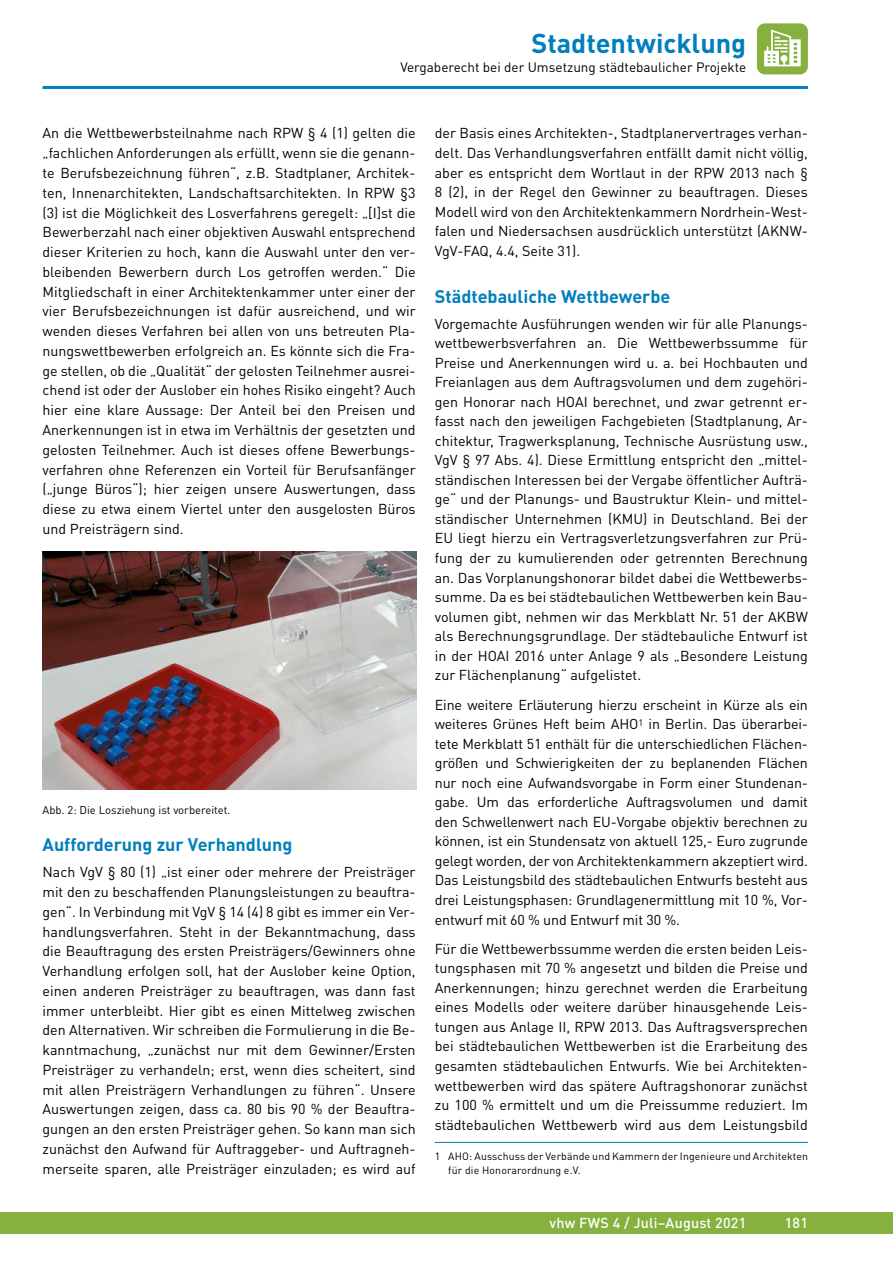
<style>
.page{position:relative;width:893px;height:1263px;background:#fff}
.page>*{position:absolute;margin:0;border:0;box-sizing:border-box;transform-origin:0 0}
.t1{font:700 27px "DIN Pro";color:#007fbc}
.t2{font:700 18px "DIN Pro";color:#007fbc}
.t3{font:14.25px/19.5px "DIN Pro";color:#000;text-align:justify}
.t4{font:500 14.25px "DIN Pro";letter-spacing:.015em;color:#fff}
.t5{font:13.5px "DIN Pro";color:#000}
.t6{font:11.25px "DIN Pro";color:#000}
.t7{font:10.5px/13.5px "DIN Pro";letter-spacing:.015em;color:#000}
</style>
<div class="page">
<div style="left:0;top:1212px;width:893px;height:21px;background:#86b13e"></div>
<hr style="left:43px;top:86px;width:765px;height:3px;background:#007fbc">
<div style="left:757px;top:23px;width:51px;height:51px;background:#86b13e;border-radius:8px"></div>
<svg style="left:764px;top:30px;width:37px;height:36px"></svg>
<hr style="left:435px;top:1142px;width:373px;height:1px;background:#007fbc">
<img style="left:43px;top:551px;width:373px;height:238px">
<h1 class="t1" style="left:531px;top:25px;width:216px">Stadtentwicklung</h1>
<p class="t5" style="left:400px;top:58px;width:347px">Vergaberecht bei der Umsetzung städtebaulicher Projekte</p>
<p class="t3" style="left:43px;top:123px;width:375px">An die Wettbewerbsteilnahme nach RPW § 4 (1) gelten die „fachlichen Anforderungen als erfüllt, wenn sie die genann&shy;te Berufsbezeichnung führen“, z.B. Stadtplaner, Architek&shy;ten, Innenarchitekten, Landschaftsarchitekten. In RPW §3 (3) ist die Möglichkeit des Losverfahrens geregelt: „[I]st die Bewerberzahl nach einer objektiven Auswahl entsprechend dieser Kriterien zu hoch, kann die Auswahl unter den ver&shy;bleibenden Bewerbern durch Los getroffen werden.“ Die Mitgliedschaft in einer Architektenkammer unter einer der vier Berufsbezeichnungen ist dafür ausreichend, und wir wenden dieses Verfahren bei allen von uns betreuten Pla&shy;nungswettbewerben erfolgreich an. Es könnte sich die Fra&shy;ge stellen, ob die „Qualität“ der gelosten Teilnehmer ausrei&shy;chend ist oder der Auslober ein hohes Risiko eingeht? Auch hier eine klare Aussage: Der Anteil bei den Preisen und Anerkennungen ist in etwa im Verhältnis der gesetzten und gelosten Teilnehmer. Auch ist dieses offene Bewerbungs&shy;verfahren ohne Referenzen ein Vorteil für Berufsanfänger („junge Büros“); hier zeigen unsere Auswertungen, dass diese zu etwa einem Viertel unter den ausgelosten Büros und Preisträgern sind.</p>
<p class="t6" style="left:43px;top:802px;width:190px">Abb. 2: Die Losziehung ist vorbereitet.</p>
<p class="t2" style="left:43px;top:832px;width:251px">Aufforderung zur Verhandlung</p>
<p class="t3" style="left:43px;top:862px;width:375px">Nach VgV § 80 (1) „ist einer oder mehrere der Preisträger mit den zu beschaffenden Planungsleistungen zu beauftra&shy;gen“. In Verbindung mit VgV § 14 (4) 8 gibt es immer ein Ver&shy;handlungsverfahren. Steht in der Bekanntmachung, dass die Beauftragung des ersten Preisträgers/Gewinners ohne Verhandlung erfolgen soll, hat der Auslober keine Option, einen anderen Preisträger zu beauftragen, was dann fast immer unterbleibt. Hier gibt es einen Mittelweg zwischen den Alternativen. Wir schreiben die Formulierung in die Be&shy;kanntmachung, „zunächst nur mit dem Gewinner/Ersten Preisträger zu verhandeln; erst, wenn dies scheitert, sind mit allen Preisträgern Verhandlungen zu führen“. Unsere Auswertungen zeigen, dass ca. 80 bis 90 % der Beauftra&shy;gungen an den ersten Preisträger gehen. So kann man sich zunächst den Aufwand für Auftraggeber- und Auftragneh&shy;merseite sparen, alle Preisträger einzuladen; es wird auf</p>
<p class="t3" style="left:435px;top:123px;width:375px">der Basis eines Architekten-, Stadtplanervertrages verhan&shy;delt. Das Verhandlungsverfahren entfällt damit nicht völlig, aber es entspricht dem Wortlaut in der RPW 2013 nach § 8 (2), in der Regel den Gewinner zu beauftragen. Dieses Modell wird von den Architektenkammern Nordrhein-West&shy;falen und Niedersachsen ausdrücklich unterstützt (AKNW-VgV-FAQ, 4.4, Seite 31).</p>
<p class="t2" style="left:435px;top:284px;width:237px">Städtebauliche Wettbewerbe</p>
<p class="t3" style="left:435px;top:313px;width:375px">Vorgemachte Ausführungen wenden wir für alle Planungs&shy;wettbewerbsverfahren an. Die Wettbewerbssumme für Preise und Anerkennungen wird u. a. bei Hochbauten und Freianlagen aus dem Auftragsvolumen und dem zugehöri&shy;gen Honorar nach HOAI berechnet, und zwar getrennt er&shy;fasst nach den jeweiligen Fachgebieten (Stadtplanung, Ar&shy;chitektur, Tragwerksplanung, Technische Ausrüstung usw., VgV § 97 Abs. 4). Diese Ermittlung entspricht den „mittel&shy;ständischen Interessen bei der Vergabe öffentlicher Aufträ&shy;ge“ und der Planungs- und Baustruktur Klein- und mittel&shy;ständischer Unternehmen (KMU) in Deutschland. Bei der EU liegt hierzu ein Vertragsverletzungsverfahren zur Prü&shy;fung der zu kumulierenden oder getrennten Berechnung an. Das Vorplanungshonorar bildet dabei die Wettbewerbs&shy;summe. Da es bei städtebaulichen Wettbewerben kein Bau&shy;volumen gibt, nehmen wir das Merkblatt Nr. 51 der AKBW als Berechnungsgrundlage. Der städtebauliche Entwurf ist in der HOAI 2016 unter Anlage 9 als „Besondere Leistung zur Flächenplanung“ aufgelistet.</p>
<p class="t3" style="left:435px;top:694px;width:375px">Eine weitere Erläuterung hierzu erscheint in Kürze als ein weiteres Grünes Heft beim AHO<sup>1</sup> in Berlin. Das überarbei&shy;tete Merkblatt 51 enthält für die unterschiedlichen Flächen&shy;größen und Schwierigkeiten der zu beplanenden Flächen nur noch eine Aufwandsvorgabe in Form einer Stundenan&shy;gabe. Um das erforderliche Auftragsvolumen und damit den Schwellenwert nach EU-Vorgabe objektiv berechnen zu können, ist ein Stundensatz von aktuell 125,- Euro zugrunde gelegt worden, der von Architektenkammern akzeptiert wird.<br>Das Leistungsbild des städtebaulichen Entwurfs besteht aus drei Leistungsphasen: Grundlagenermittlung mit 10 %, Vor&shy;entwurf mit 60 % und Entwurf mit 30 %.</p>
<p class="t3" style="left:435px;top:938px;width:375px">Für die Wettbewerbssumme werden die ersten beiden Leis&shy;tungsphasen mit 70 % angesetzt und bilden die Preise und Anerkennungen; hinzu gerechnet werden die Erarbeitung eines Modells oder weitere darüber hinausgehende Leis&shy;tungen aus Anlage II, RPW 2013. Das Auftragsversprechen bei städtebaulichen Wettbewerben ist die Erarbeitung des gesamten städtebaulichen Entwurfs. Wie bei Architekten&shy;wettbewerben wird das spätere Auftragshonorar zunächst zu 100 % ermittelt und um die Preissumme reduziert. Im städtebaulichen Wettbewerb wird aus dem Leistungsbild</p>
<p class="t7" style="left:448px;top:1149px;width:361px;text-indent:-14px">1 AHO: Ausschuss der Verbände und Kammern der Ingenieure und Architekten für die Honorarordnung e.V.</p>
<p class="t4" style="left:550px;top:1213px;width:198px">vhw FWS 4 / Juli–August 2021</p>
<p class="t4" style="left:785px;top:1213px;width:25px">181</p>
</div>
